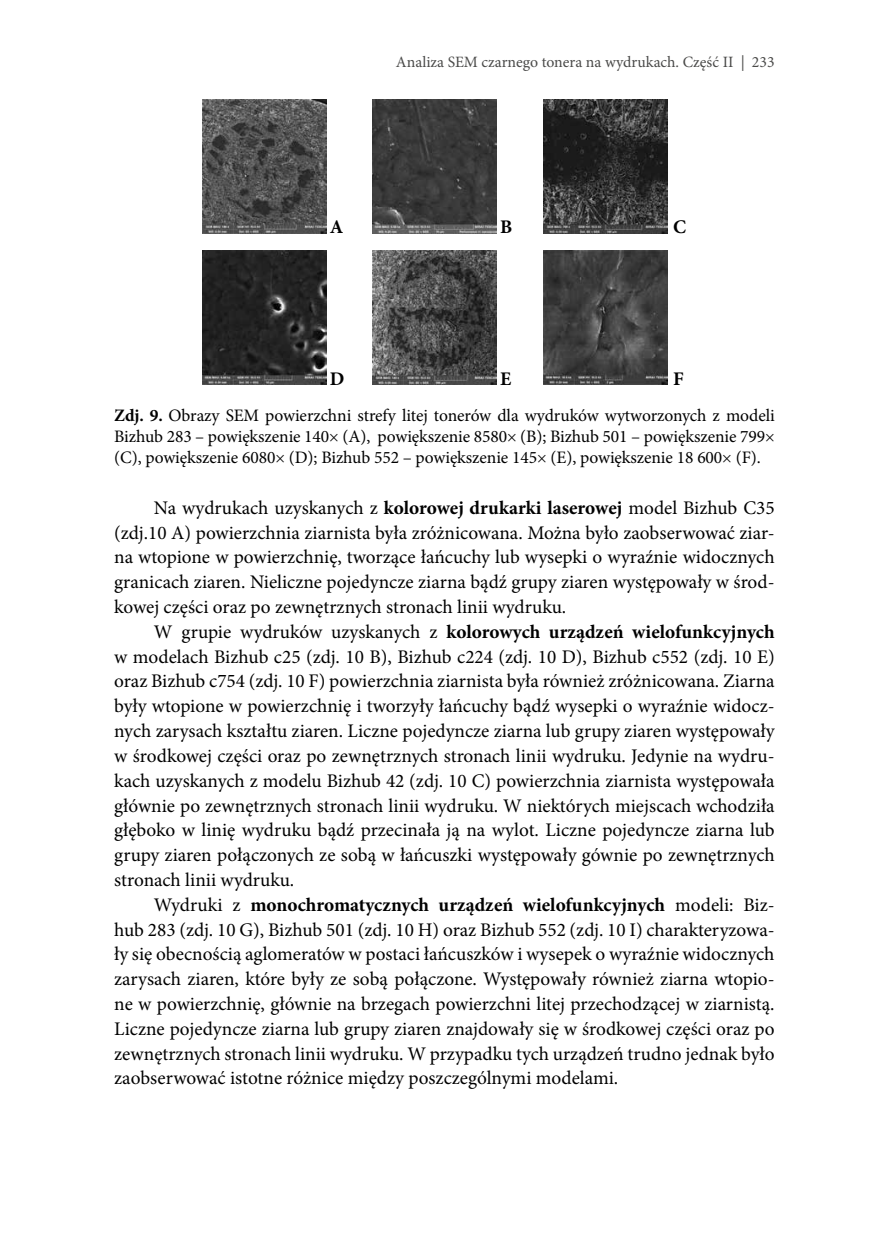
<style>
.page{position:relative;width:874px;height:1241px;background:#fff}
.page>*{position:absolute;margin:0;border:0;box-sizing:border-box;transform-origin:0 0}
.t1{font:19.25px/24.8px "Minion Pro";color:#000;text-align:justify}
.t2{font:700 19.25px "Minion Pro";color:#000}
.t3{font:17.5px/21px "Minion Pro";letter-spacing:-.005em;color:#000}
.t4{font:15.75px "Minion Pro";color:#4a4a49}
.s1{font-weight:700}
</style>
<div class="page">
<img style="left:202px;top:99px;width:124px;height:134px">
<img style="left:372px;top:99px;width:124px;height:134px">
<img style="left:543px;top:99px;width:124px;height:134px">
<img style="left:202px;top:250px;width:124px;height:134px">
<img style="left:372px;top:250px;width:124px;height:134px">
<img style="left:543px;top:250px;width:124px;height:135px">
<p class="t4" style="left:396px;top:52px;width:380px">Analiza SEM czarnego tonera na wydrukach. Część II | 233</p>
<p class="t2" style="left:330px;top:213px;width:15px">A</p>
<p class="t2" style="left:500px;top:213px;width:14px">B</p>
<p class="t2" style="left:672px;top:213px;width:15px">C</p>
<p class="t2" style="left:500px;top:365px;width:13px">E</p>
<p class="t3" style="left:114px;top:404px;width:661px"><span class="s1">Zdj. 9.</span> Obrazy SEM powierzchni strefy litej tonerów dla wydruków wytworzonych z modeli<br>Bizhub 283 – powiększenie 140 (A), powiększenie 8580 (B); Bizhub 501 – powiększenie 799 (C), powiększenie 6080 (D); Bizhub 552 – powiększenie 145 (E), powiększenie 18 600 (F).</p>
<p class="t1" style="left:114px;top:495px;width:661px;text-indent:40px">Na wydrukach uzyskanych z <span class="s1">kolorowej drukarki laserowej</span> model Bizhub C35 (zdj.10 A) powierzchnia ziarnista była zróżnicowana. Można było zaobserwować ziar&shy;na wtopione w powierzchnię, tworzące łańcuchy lub wysepki o wyraźnie widocznych granicach ziaren. Nieliczne pojedyncze ziarna bądź grupy ziaren występowały w środ&shy;kowej części oraz po zewnętrznych stronach linii wydruku.</p>
<p class="t1" style="left:114px;top:619px;width:661px;text-indent:40px">W grupie wydruków uzyskanych z <span class="s1">kolorowych urządzeń wielofunkcyjnych </span>w modelach Bizhub c25 (zdj. 10 B), Bizhub c224 (zdj. 10 D), Bizhub c552 (zdj. 10 E) oraz Bizhub c754 (zdj. 10 F) powierzchnia ziarnista była również zróżnicowana. Ziarna były wtopione w powierzchnię i tworzyły łańcuchy bądź wysepki o wyraźnie widocz&shy;nych zarysach kształtu ziaren. Liczne pojedyncze ziarna lub grupy ziaren występowały w środkowej części oraz po zewnętrznych stronach linii wydruku. Jedynie na wydru&shy;kach uzyskanych z modelu Bizhub 42 (zdj. 10 C) powierzchnia ziarnista występowała głównie po zewnętrznych stronach linii wydruku. W niektórych miejscach wchodziła głęboko w linię wydruku bądź przecinała ją na wylot. Liczne pojedyncze ziarna lub grupy ziaren połączonych ze sobą w łańcuszki występowały gównie po zewnętrznych stronach linii wydruku.</p>
<p class="t1" style="left:114px;top:892px;width:661px;text-align:left;text-indent:40px">Wydruki z <span class="s1">monochromatycznych urządzeń wielofunkcyjnych</span> modeli: Biz-- hub 283 (zdj. 10 G), Bizhub 501 (zdj. 10 H) oraz Bizhub 552 (zdj. 10 I) charakteryzowa&shy;ły się obecnością aglomeratów w postaci łańcuszków i wysepek o wyraźnie widocznych zarysach ziaren, które były ze sobą połączone. Występowały również ziarna wtopio&shy;ne w powierzchnię, głównie na brzegach powierzchni litej przechodzącej w ziarnistą.<br>Liczne pojedyncze ziarna lub grupy ziaren znajdowały się w środkowej części oraz po zewnętrznych stronach linii wydruku. W przypadku tych urządzeń trudno jednak było zaobserwować istotne różnice między poszczególnymi modelami.</p>
<p class="t2" style="left:330px;top:365px;width:16px">D</p>
<p class="t2" style="left:672px;top:365px;width:12px">F</p>
</div>
